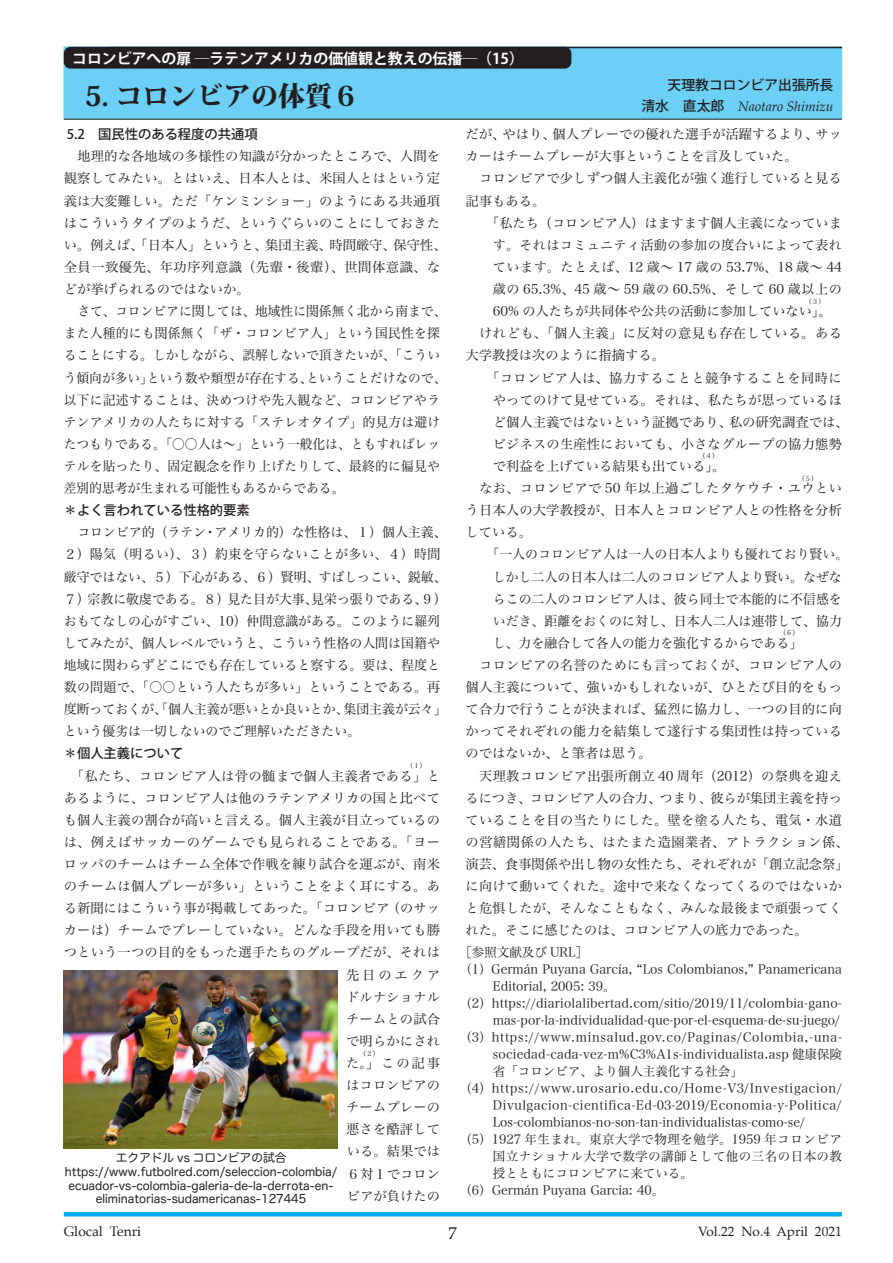
<style>
.page{position:relative;width:893px;height:1263px;background:#fff}
.page>*{position:absolute;margin:0;border:0;box-sizing:border-box;transform-origin:0 0}
.ページ大見出し{font:800 27.15px "Koz Min Pro";color:#231f20}
.t1{font:16.95px "Palatino";color:#231f20}
.t2{font:700 14.85px "Koz Go Pro";color:#fff}
.著者名{font:italic 13.8px "Palatino";color:#231f20}
.著者名-2{font:500 13.8px "Koz Go Pro";color:#231f20}
.t3{font:13.8px "Palatino";color:#231f20}
.t4{font:13.5px "Palatino";color:#231f20}
.本文{font:13.35px/22px "Hira Min Pro W3";letter-spacing:.01em;color:#231f20}
.本文引用頭下げなし{font:13.35px/22px "Hira Min Pro W3";letter-spacing:.005em;color:#231f20}
.本文-2{font:13.35px/22px "Hira Min Pro W3";letter-spacing:.01em;color:#231f20;scale:.96 1}
.本文-3{font:13.35px "Hira Min Pro W3";letter-spacing:.03em;color:#231f20}
.本文-4{font:13.35px/22px "Hira Min Pro W3";letter-spacing:.035em;color:#231f20}
.本文小見出し{font:500 13.35px "Koz Go Pro";color:#231f20}
.参考文献{font:12.75px/17px "Hira Min Pro W3";color:#231f20;text-align:justify}
.キャプション{font:11.7px/13.8px "Hira Maru Pro W4";color:#231f20;text-align:center}
.本文引用頭下げなし-2{font:6.6px "Hira Min Pro W3";color:#231f20}
.本文-5{font:6.6px "Hira Min Pro W3";color:#231f20}
.s1{font-family:"Koz Go Pro";font-weight:500;font-style:normal}
</style>
<div class="page">
<hr style="left:64px;top:1212px;width:778px;height:4px;background:#00aeef">
<div style="left:64px;top:47px;width:778px;height:72px;background:#6bcff6;border:1px solid #6bcff6"></div>
<hr style="left:64px;top:119px;width:778px;height:1px;background:#231f20">
<hr style="left:109px;top:47px;width:733px;height:1px;background:#231f20">
<div style="left:64px;top:47px;width:507px;height:22px;background:#231f20;border-radius:7px"></div>
<img style="left:64px;top:970px;width:274px;height:179px">
<p class="t2" style="left:72px;top:49px;width:453px">コロンビアへの扉 ─ラテンアメリカの価値観と教えの伝播─（15）</p>
<p class="ページ大見出し" style="left:85px;top:75px;width:276px">5. コロンビアの体質６</p>
<p class="著者名-2" style="left:668px;top:76px;width:167px">天理教コロンビア出張所長</p>
<p class="著者名" style="left:641px;top:94px;width:194px"><span class="s1">清水　直太郎　</span>Naotaro Shimizu</p>
<p class="本文" style="left:466px;top:122px;width:378px">だが、やはり、個人プレーでの優れた選手が活躍するより、サッカーはチームプレーが大事ということを言及していた。</p>
<p class="本文" style="left:466px;top:166px;width:378px;text-indent:14px">コロンビアで少しずつ個人主義化が強く進行していると見る記事もある。</p>
<p class="本文引用頭下げなし" style="left:493px;top:210px;width:351px;text-align:justify;text-indent:-7px">「私たち（コロンビア人）はますます個人主義になっています。それはコミュニティ活動の参加の度合いによって表れています。たとえば、12 歳〜 17 歳の 53.7%、18 歳〜 44歳の 65.3%、45 歳〜 59 歳の 60.5%、そして 60 歳以上の60% の人たちが共同体や公共の活動に参加していない」</p>
<p class="本文小見出し" style="left:67px;top:126px;width:192px">5.2　国民性のある程度の共通項</p>
<p class="本文" style="left:64px;top:144px;width:384px;text-indent:14px">地理的な各地域の多様性の知識が分かったところで、人間を観察してみたい。とはいえ、日本人とは、米国人とはという定義は大変難しい。ただ「ケンミンショー」のようにある共通項はこういうタイプのようだ、というぐらいのことにしておきたい。例えば、「日本人」というと、集団主義、時間厳守、保守性、全員一致優先、年功序列意識（先輩･後輩）、世間体意識、などが挙げられるのではないか。</p>
<p class="本文-2" style="left:64px;top:299px;width:400px;text-indent:14px">さて、コロンビアに関しては、地域性に関係無く北から南まで、また人種的にも関係無く「ザ・コロンビア人」という国民性を探ることにする。しかしながら、誤解しないで頂きたいが、「こういう傾向が多い」という数や類型が存在する、ということだけなので、以下に記述することは、決めつけや先入観など、コロンビアやラテンアメリカの人たちに対する「ステレオタイプ」的見方は避けたつもりである。「○○人は〜」という一般化は、ともすればレッテルを貼ったり、固定観念を作り上げたりして、最終的に偏見や差別的思考が生まれる可能性もあるからである。</p>
<p class="本文小見出し" style="left:64px;top:502px;width:188px">＊よく言われている性格的要素</p>
<p class="本文" style="left:64px;top:520px;width:384px;text-indent:14px">コロンビア的（ラテン・アメリカ的）な性格は、１）個人主義、２）陽気（明るい）、３）約束を守らないことが多い、４）時間厳守ではない、５）下心がある、６）賢明、すばしっこい、鋭敏、７）宗教に敬虔である。８）見た目が大事、見栄っ張りである、９）おもてなしの心がすごい、10）仲間意識がある。このように羅列してみたが、個人レベルでいうと、こういう性格の人間は国籍や地域に関わらずどこにでも存在していると察する。要は、程度と数の問題で、「○○という人たちが多い」ということである。再度断っておくが、「個人主義が悪いとか良いとか、集団主義が云々」という優劣は一切しないのでご理解いただきたい。</p>
<p class="本文小見出し" style="left:64px;top:745px;width:121px">＊個人主義について</p>
<p class="本文-3" style="left:71px;top:764px;width:371px">「私たち、コロンビア人は骨の髄まで個人主義者である」と</p>
<p class="本文引用頭下げなし-2" style="left:805px;top:296px;width:21px">（３）</p>
<p class="本文引用頭下げなし" style="left:818px;top:299px;width:15px">。</p>
<p class="本文-4" style="left:466px;top:321px;width:378px;text-indent:14px">けれども、「個人主義」に反対の意見も存在している。ある大学教授は次のように指摘する。</p>
<p class="本文引用頭下げなし" style="left:493px;top:365px;width:357px;text-indent:-7px">「コロンビア人は、協力することと競争することを同時にやってのけて見せている。それは、私たちが思っているほど個人主義ではないという証拠であり、私の研究調査では、ビジネスの生産性においても、小さなグループの協力態勢で利益を上げている結果も出ている」</p>
<p class="本文引用頭下げなし-2" style="left:699px;top:450px;width:21px">（４）</p>
<p class="本文引用頭下げなし" style="left:712px;top:454px;width:15px">。</p>
<p class="本文-3" style="left:479px;top:477px;width:364px">なお、コロンビアで 50 年以上過ごしたタケウチ・ユウとい</p>
<p class="本文-5" style="left:798px;top:472px;width:21px">（５）</p>
<p class="本文" style="left:466px;top:498px;width:378px">う日本人の大学教授が、日本人とコロンビア人との性格を分析している。</p>
<p class="本文引用頭下げなし" style="left:493px;top:542px;width:357px;text-indent:-6px">「一人のコロンビア人は一人の日本人よりも優れており賢い。しかし二人の日本人は二人のコロンビア人より賢い。なぜならこの二人のコロンビア人は、彼ら同士で本能的に不信感をいだき、距離をおくのに対し、日本人二人は連帯して、協力し、力を融合して各人の能力を強化するからである」</p>
<p class="本文引用頭下げなし-2" style="left:779px;top:627px;width:21px">（６）</p>
<p class="本文" style="left:466px;top:653px;width:378px;text-align:justify;text-indent:14px">コロンビアの名誉のためにも言っておくが、コロンビア人の個人主義について、強いかもしれないが、ひとたび目的をもって合力で行うことが決まれば、猛烈に協力し、一つの目的に向かってそれぞれの能力を結集して遂行する集団性は持っているのではないか、と筆者は思う。</p>
<p class="本文" style="left:466px;top:763px;width:384px;text-indent:14px">天理教コロンビア出張所創立 40 周年（2012）の祭典を迎えるにつき、コロンビア人の合力、つまり、彼らが集団主義を持っていることを目の当たりにした。壁を塗る人たち、電気・水道の営繕関係の人たち、はたまた造園業者、アトラクション係、演芸、食事関係や出し物の女性たち、それぞれが「創立記念祭」に向けて動いてくれた。途中で来なくなってくるのではないかと危惧したが、そんなこともなく、みんな最後まで頑張ってくれた。そこに感じたのは、コロンビア人の底力であった。</p>
<p class="参考文献" style="left:459px;top:942px;width:130px">［参照文献及び URL］</p>
<p class="参考文献" style="left:493px;top:959px;width:351px;text-indent:-33px">（1）Germán Puyana García, “Los Colombianos,” Panamericana<br>Editorial, 2005: 39。</p>
<p class="参考文献" style="left:459px;top:993px;width:384px;text-align:right">（2）https://diariolalibertad.com/sitio/2019/11/colombia-gano&shy;mas-por-la-individualidad-que-por-el-esquema-de-su-juego/</p>
<p class="参考文献" style="left:493px;top:1027px;width:351px;text-indent:-33px">（3）https://www.minsalud.gov.co/Paginas/Colombia,-una&shy;sociedad-cada-vez-m%C3%A1s-individualista.asp 健康保険省「コロンビア、より個人主義化する社会」</p>
<p class="参考文献" style="left:493px;top:1079px;width:351px;text-indent:-33px">（4）https://www.urosario.edu.co/Home-V3/Investigacion/ Divulgacion-cientifica-Ed-03-2019/Economia-y-Politica/ Los-colombianos-no-son-tan-individualistas-como-se/</p>
<p class="参考文献" style="left:493px;top:1130px;width:351px;text-indent:-33px">（5）1927 年生まれ。東京大学で物理を勉学。1959 年コロンビア国立ナショナル大学で数学の講師として他の三名の日本の教授とともにコロンビアに来ている。</p>
<p class="参考文献" style="left:459px;top:1181px;width:206px">（6）Germán Puyana García: 40。</p>
<p class="本文-5" style="left:406px;top:760px;width:21px">（１）</p>
<p class="本文" style="left:64px;top:785px;width:378px;text-align:right">あるように、コロンビア人は他のラテンアメリカの国と比べても個人主義の割合が高いと言える。個人主義が目立っているのは、例えばサッカーのゲームでも見られることである。「ヨーロッパのチームはチーム全体で作戦を練り試合を運ぶが、南米のチームは個人プレーが多い」ということをよく耳にする。ある新聞にはこういう事が掲載してあった。「コロンビア（のサッカーは）チームでプレーしていない。どんな手段を用いても勝つという一つの目的をもった選手たちのグループだが、それは先日のエクア<br>ドルナショナル<br>チームとの試合<br>で明らかにされ<br>た。」この記事</p>
<p class="本文-5" style="left:359px;top:1047px;width:21px">（２）</p>
<p class="本文" style="left:346px;top:1073px;width:95px;text-align:justify">はコロンビアのチームプレーの悪さを酷評している。結果では６対１でコロンビアが負けたの</p>
<p class="キャプション" style="left:116px;top:1150px;width:172px">エクアドル vs コロンビアの試合</p>
<p class="キャプション" style="left:65px;top:1164px;width:274px">https://www.futbolred.com/seleccion-colombia/ ecuador-vs-colombia-galeria-de-la-derrota-en&shy;eliminatorias-sudamericanas-127445</p>
<p class="t3" style="left:64px;top:1220px;width:79px">Glocal Tenri</p>
<p class="t1" style="left:449px;top:1219px;width:10px">7</p>
<p class="t4" style="left:698px;top:1220px;width:145px">Vol.22 No.4 April 2021</p>
</div>
